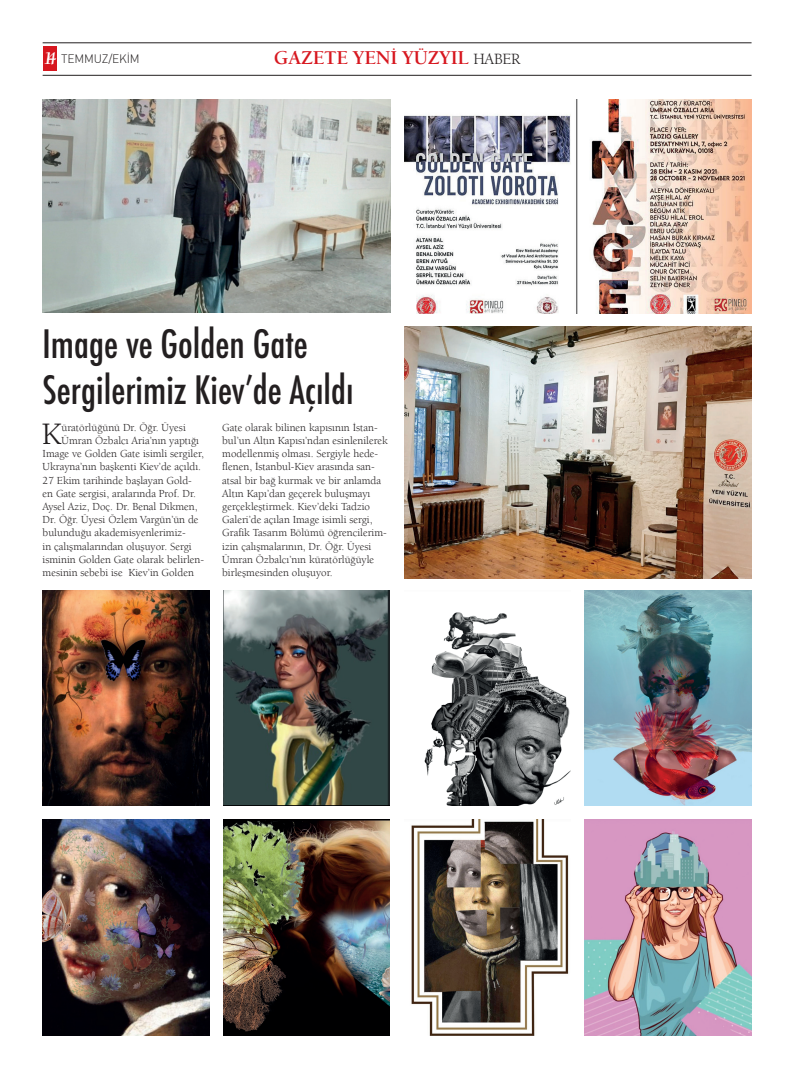
<style>
.page{position:relative;width:794px;height:1078px;background:#fff}
.page>*{position:absolute;margin:0;border:0;box-sizing:border-box;transform-origin:0 0}
.t1{font:500 condensed 38px/45.6px "Futura";color:#231f20}
.t2{font:31.8px "Berkeley Oldstyle";color:#231f20}
.t3{font:700 20px "Berkeley Oldstyle";letter-spacing:-.02em;color:#d7171f}
.t4{font:12px "DIN Light Alternate";letter-spacing:-.015em;color:#231f20}
.t5{font:11px/13.2px "Berkeley Oldstyle";color:#231f20}
.s1{font-family:"Berkeley Oldstyle";font-weight:700;font-style:italic;font-size:18px;color:#fff}
.s2{font-weight:400;font-size:16px;color:#231f20}
</style>
<div class="page">
<hr style="left:43px;top:43px;width:708px;height:1px;background:#231f20">
<hr style="left:43px;top:75px;width:708px;height:1px;background:#231f20">
<div style="left:43px;top:46px;width:14px;height:25px;background:#d7171f"></div>
<img style="left:43px;top:590px;width:166px;height:215px">
<img style="left:223px;top:590px;width:167px;height:215px">
<img style="left:424px;top:612px;width:146px;height:193px">
<img style="left:585px;top:590px;width:166px;height:215px">
<img style="left:43px;top:819px;width:166px;height:216px">
<img style="left:223px;top:819px;width:167px;height:216px">
<img style="left:411px;top:819px;width:158px;height:216px">
<img style="left:585px;top:819px;width:166px;height:216px">
<img style="left:43px;top:99px;width:347px;height:213px">
<img style="left:404px;top:99px;width:347px;height:214px">
<img style="left:404px;top:327px;width:347px;height:251px">
<p class="t4" style="left:43px;top:52px;width:98px"><span class="s1">14</span> TEMMUZ/EKİM</p>
<h3 class="t3" style="left:274px;top:45px;width:248px">GAZETE YENİ YÜZYIL <span class="s2">HABER</span></h3>
<h1 class="t1" style="left:43px;top:321px;width:313px">Image ve Golden Gate<br>Sergilerimiz Kiev’de Açıldı</h1>
<h2 class="t2" style="left:41px;top:414px;width:22px">K</h2>
<p class="t5" style="left:61px;top:420px;width:126px">üratörlüğünü Dr. Öğr. Üyesi</p>
<p class="t5" style="left:61px;top:433px;width:139px">Ümran Özbalcı Aria’nın yaptığı</p>
<p class="t5" style="left:43px;top:447px;width:163px">Image ve Golden Gate isimli sergiler,</p>
<p class="t5" style="left:43px;top:460px;width:160px">Ukrayna’nın başkenti Kiev’de açıldı.</p>
<p class="t5" style="left:43px;top:473px;width:151px">27 Ekim tarihinde başlayan Gold-</p>
<p class="t5" style="left:43px;top:486px;width:155px">en Gate sergisi, aralarında Prof. Dr.</p>
<p class="t5" style="left:43px;top:499px;width:156px">Aysel Aziz, Doç. Dr. Benal Dikmen,</p>
<p class="t5" style="left:43px;top:513px;width:157px">Dr. Öğr. Üyesi Özlem Vargün’ün de</p>
<p class="t5" style="left:43px;top:526px;width:145px">bulunduğu akademisyenlerimiz-</p>
<p class="t5" style="left:43px;top:539px;width:151px">in çalışmalarından oluşuyor. Sergi</p>
<p class="t5" style="left:43px;top:552px;width:163px">isminin Golden Gate olarak belirlen-</p>
<p class="t5" style="left:43px;top:565px;width:153px">mesinin sebebi ise Kiev’in Golden</p>
<p class="t5" style="left:222px;top:420px;width:167px">Gate olarak bilinen kapısının İstan&shy;bul’un Altın Kapısı’ndan esinlenilerek modellenmiş olması. Sergiyle hede&shy;flenen, İstanbul-Kiev arasında san&shy;atsal bir bağ kurmak ve bir anlamda Altın Kapı’dan geçerek buluşmayı gerçekleştirmek. Kiev’deki Tadzio Galeri’de açılan Image isimli sergi, Grafik Tasarım Bölümü öğrencilerim&shy;izin çalışmalarının, Dr. Öğr. Üyesi Ümran Özbalcı’nın küratörlüğüyle birleşmesinden oluşuyor.</p>
</div>
